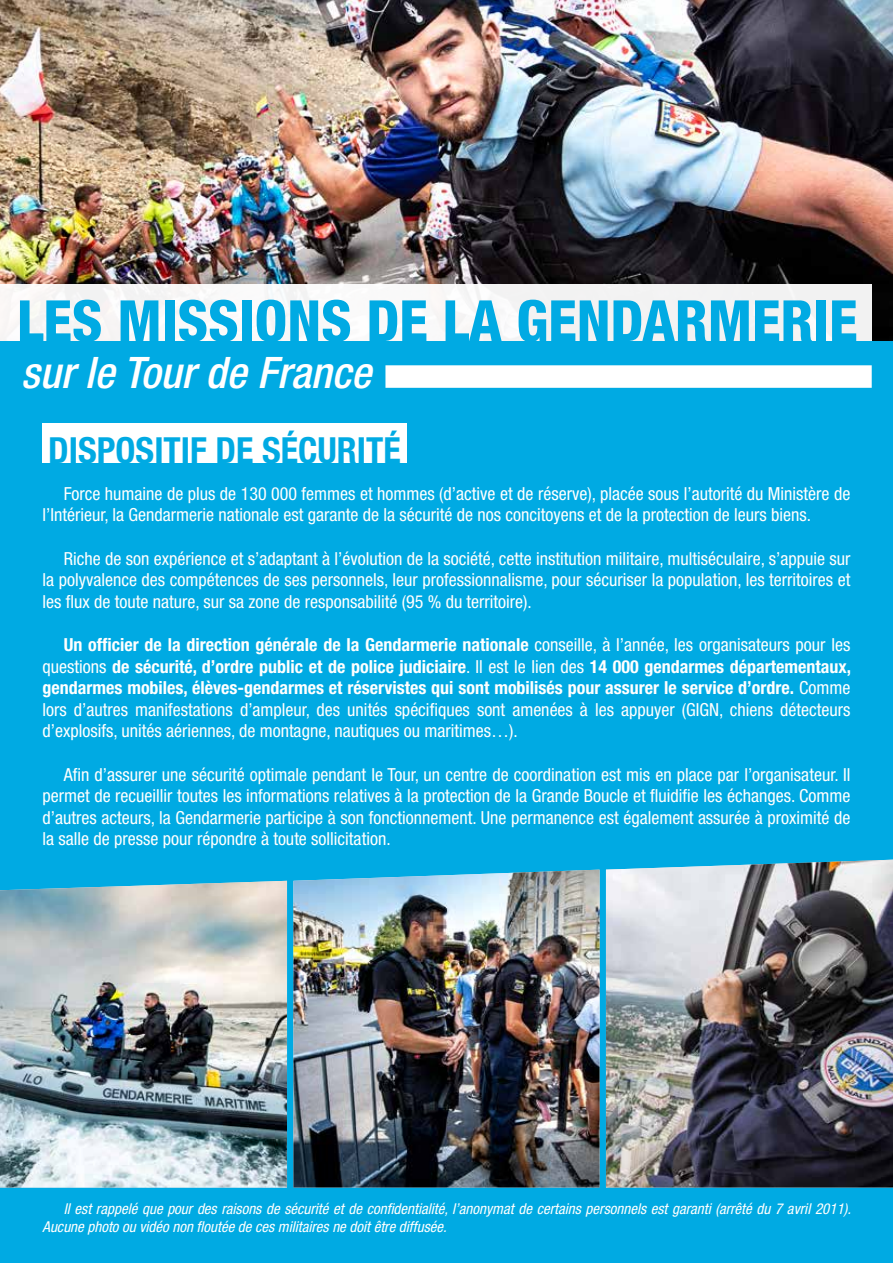
<style>
.page{position:relative;width:893px;height:1263px;background:#fff}
.page>*{position:absolute;margin:0;border:0;box-sizing:border-box;transform-origin:0 0}
.t1{font:800 condensed 57px "Helvetica Neue LT Std";color:#00aae3}
.t2{font:italic 500 condensed 43.5px "Helvetica Neue LT Std";color:#fff}
.t3{font:700 condensed 36px "Helvetica Neue LT Std";color:#00aae3}
.t4{font:condensed 18px/21.6px "Helvetica Neue LT Std";color:#fff;text-align:justify}
.t5{font:italic condensed 15px/18px "Helvetica Neue LT Std";color:#fff}
.s1{font-weight:700}
</style>
<div class="page">
<div style="left:0;top:340px;width:893px;height:923px;background:#00aae3"></div>
<img style="left:0;top:881px;width:287px;height:306px">
<img style="left:293px;top:870px;width:307px;height:317px">
<img style="left:606px;top:860px;width:287px;height:327px">
<img style="left:0;top:0;width:893px;height:340px">
<div style="left:0;top:284px;width:872px;height:57px;background:#f5f4f4"></div>
<div style="left:385px;top:365px;width:487px;height:23px;background:#fff"></div>
<div style="left:43px;top:423px;width:363px;height:40px;background:#fff"></div>
<h1 class="t1" style="left:17px;top:286px;width:842px">LES MISSIONS DE LA GENDARMERIE</h1>
<h2 class="t2" style="left:21px;top:347px;width:351px">sur le Tour de France</h2>
<h3 class="t3" style="left:48px;top:428px;width:354px">DISPOSITIF DE SÉCURITÉ</h3>
<p class="t4" style="left:43px;top:482px;width:809px;text-indent:21px">Force humaine de plus de 130 000 femmes et hommes (d’active et de réserve), placée sous l’autorité du Ministère de l’Intérieur, la Gendarmerie nationale est garante de la sécurité de nos concitoyens et de la protection de leurs biens.</p>
<p class="t4" style="left:43px;top:547px;width:809px;text-indent:21px">Riche de son expérience et s’adaptant à l’évolution de la société, cette institution militaire, multiséculaire, s’appuie sur la polyvalence des compétences de ses personnels, leur professionnalisme, pour sécuriser la population, les territoires et les flux de toute nature, sur sa zone de responsabilité (95 % du territoire).</p>
<p class="t4" style="left:43px;top:634px;width:810px;text-indent:21px"><span class="s1">Un officier de la direction générale de la Gendarmerie nationale</span> conseille, à l’année, les organisateurs pour les questions <span class="s1">de sécurité, d’ordre public et de police judiciaire</span>. Il est le lien des <span class="s1">14 000 gendarmes départementaux, gendarmes mobiles, élèves-gendarmes et réservistes qui sont mobilisés pour assurer le service d’ordre.</span> Comme lors d’autres manifestations d’ampleur, des unités spécifiques sont amenées à les appuyer (GIGN, chiens détecteurs d’explosifs, unités aériennes, de montagne, nautiques ou maritimes…).</p>
<p class="t4" style="left:43px;top:763px;width:809px;text-indent:21px">Afin d’assurer une sécurité optimale pendant le Tour, un centre de coordination est mis en place par l’organisateur. Il permet de recueillir toutes les informations relatives à la protection de la Grande Boucle et fluidifie les échanges. Comme d’autres acteurs, la Gendarmerie participe à son fonctionnement. Une permanence est également assurée à proximité de la salle de presse pour répondre à toute sollicitation.</p>
<p class="t5" style="left:43px;top:1200px;width:810px;text-indent:21px">Il est rappelé que pour des raisons de sécurité et de confidentialité, l’anonymat de certains personnels est garanti (arrêté du 7 avril 2011).<br>Aucune photo ou vidéo non floutée de ces militaires ne doit être diffusée.</p>
</div>
